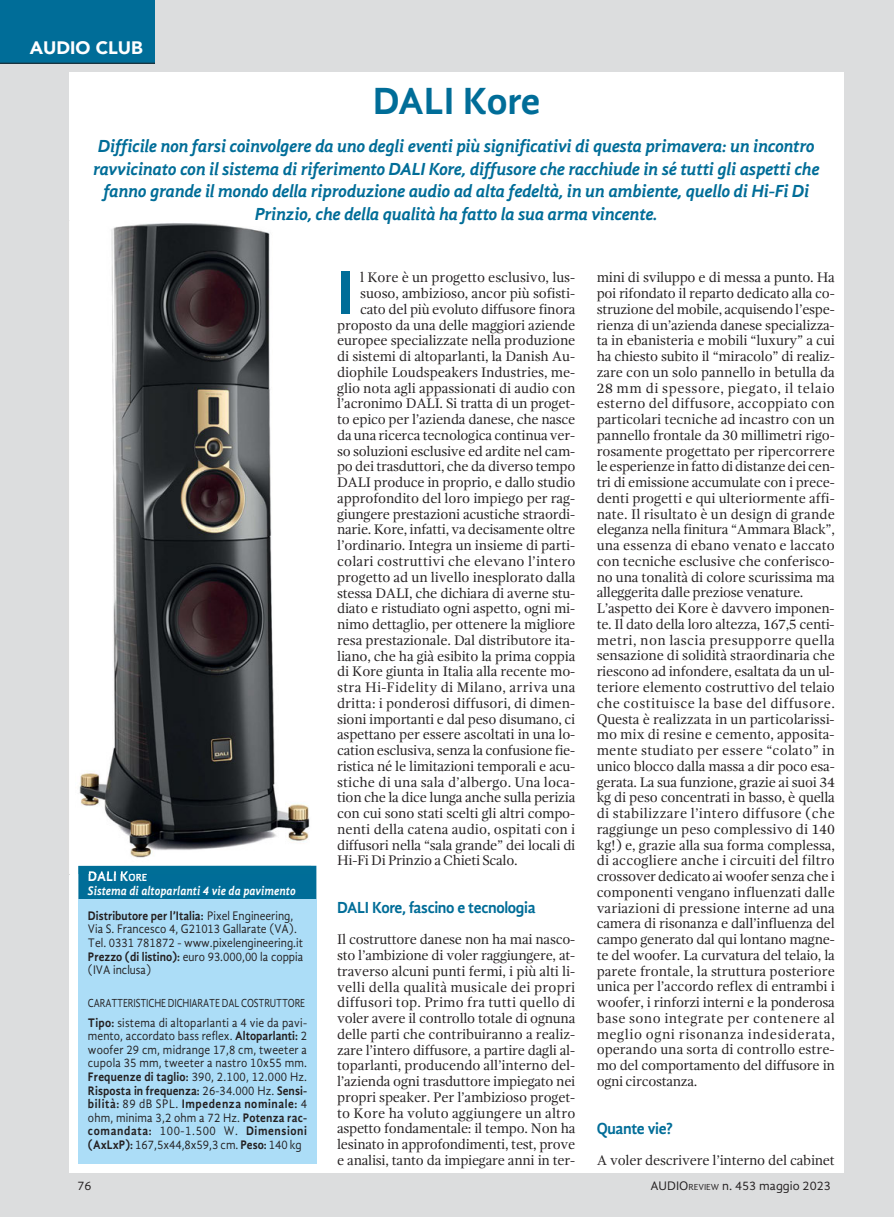
<style>
.page{position:relative;width:894px;height:1217px;background:#fff}
.page>*{position:absolute;margin:0;border:0;box-sizing:border-box;transform-origin:0 0}
.t1{font:700 63.75px "Gandhi Sans";color:#006d98}
.t2{font:700 39px "Gandhi Sans";letter-spacing:-.015em;color:#006d98}
.t3{font:italic 700 18px/22.5px "Gandhi Sans";letter-spacing:-.015em;color:#006d98;text-align:center}
.t4{font:900 18px "Avenir";color:#fff}
.t5{font:700 16.5px "Gandhi Sans";letter-spacing:-.02em;color:#006d98;scale:.95 1}
.t6{font:700 15px "Gandhi Sans";color:#fff;scale:.9 1}
.t7{font:14.25px/15.8px "Gandhi Serif";letter-spacing:-.015em;color:#231f20;text-align:justify}
.t8{font:14.25px "Gandhi Serif";letter-spacing:.01em;color:#231f20}
.t9{font:14.25px "Gandhi Serif";letter-spacing:.02em;color:#231f20}
.t10{font:14.25px "Gandhi Serif";letter-spacing:.005em;color:#231f20}
.t11{font:12.75px/13.6px "Gandhi Sans";color:#231f20;scale:.9 1}
.t12{font:italic 700 12.75px/24.8px "Gandhi Sans";color:#fff;scale:.9 1}
.t13{font:12.75px "Gandhi Sans";color:#231f20}
.t14{font:12px "Gandhi Sans";letter-spacing:-.015em;color:#231f20;scale:.8 1}
.s1{font-size:11.25px}
.s2{font-style:normal;color:#231f20}
.s3{font-weight:400;font-style:normal;color:#231f20}
.s4{font-weight:700}
.s5{font-size:9px}
</style>
<div class="page">
<div style="left:0;top:0;width:893px;height:1216px;background:#dcddde"></div>
<div style="left:69px;top:72px;width:774px;height:1100px;background:#fff"></div>
<div style="left:0;top:0;width:155px;height:63px;background:#006d98"></div>
<hr style="left:0;top:63px;width:155px;height:1px;background:#231f20">
<div style="left:78px;top:865px;width:238px;height:35px;background:#006d98"></div>
<div style="left:78px;top:898px;width:238px;height:264px;background:#acddf7"></div>
<img style="left:69px;top:220px;width:241px;height:638px">
<img style="left:270px;top:220px;width:41px;height:2px">
<img style="left:78px;top:865px;width:233px;height:8px">
<img style="left:89px;top:871px;width:58px;height:2px">
<p class="t4" style="left:30px;top:36px;width:114px">AUDIO CLUB</p>
<h2 class="t2" style="left:372px;top:86px;width:169px">DALI Kore</h2>
<p class="t3" style="left:93px;top:136px;width:728px">Difficile non farsi coinvolgere da uno degli eventi più significativi di questa primavera: un incontro ravvicinato con il sistema di riferimento DALI Kore, diffusore che racchiude in sé tutti gli aspetti che fanno grande il mondo della riproduzione audio ad alta fedeltà, in un ambiente, quello di Hi-Fi Di Prinzio, che della qualità ha fatto la sua arma vincente.</p>
<p class="t6" style="left:88px;top:870px;width:67px">DALI K<span class="s1">ORE</span></p>
<p class="t12" style="left:88px;top:879px;width:232px">Sistema di altoparlanti 4 vie da pavimento<br><span class="s2">Distributore per l’Italia:</span> <span class="s3">Pixel Engineering,</span></p>
<p class="t11" style="left:88px;top:923px;width:241px">Via S. Francesco 4, G21013 Gallarate (VA).<br>Tel. 0331 781872 - www.pixelengineering.it <span class="s4">Prezzo (di listino):</span> euro 93.000,00 la coppia (IVA inclusa)</p>
<p class="t14" style="left:88px;top:997px;width:273px">CARATTERISTICHE DICHIARATE DAL COSTRUTTORE</p>
<p class="t11" style="left:88px;top:1016px;width:245px;text-align:justify"><span class="s4">Tipo:</span> sistema di altoparlanti a 4 vie da pavi&shy;mento, accordato bass reflex. <span class="s4">Altoparlanti:</span> 2 woofer 29 cm, midrange 17,8 cm, tweeter a cupola 35 mm, tweeter a nastro 10x55 mm.<br><span class="s4">Frequenze di taglio:</span> 390, 2.100, 12.000 Hz.<br><span class="s4">Risposta in frequenza:</span> 26-34.000 Hz. <span class="s4">Sensi&shy;bilità:</span> 89 dB SPL. <span class="s4">Impedenza nominale:</span> 4 ohm, minima 3,2 ohm a 72 Hz. <span class="s4">Potenza rac&shy;comandata:</span> 100-1.500 W. <span class="s4">Dimensioni (AxLxP):</span> 167,5x44,8x59,3 cm. <span class="s4">Peso:</span> 140 kg</p>
<h1 class="t1" style="left:337px;top:267px;width:19px">I</h1>
<p class="t7" style="left:360px;top:271px;width:216px">l Kore è un progetto esclusivo, lus-</p>
<p class="t7" style="left:360px;top:286px;width:216px">suoso, ambizioso, ancor più sofisti-</p>
<p class="t7" style="left:360px;top:302px;width:217px">cato del più evoluto diffusore finora</p>
<p class="t7" style="left:337px;top:318px;width:240px">proposto da una delle maggiori aziende</p>
<p class="t7" style="left:337px;top:334px;width:240px">europee specializzate nella produzione</p>
<p class="t7" style="left:337px;top:349px;width:239px">di sistemi di altoparlanti, la Danish Au-</p>
<p class="t7" style="left:337px;top:365px;width:239px">diophile Loudspeakers Industries, me-</p>
<p class="t7" style="left:337px;top:381px;width:240px">glio nota agli appassionati di audio con</p>
<p class="t7" style="left:337px;top:397px;width:239px">l’acronimo DALI. Si tratta di un proget-</p>
<p class="t7" style="left:337px;top:412px;width:240px">to epico per l’azienda danese, che nasce</p>
<p class="t7" style="left:337px;top:428px;width:239px">da una ricerca tecnologica continua ver-</p>
<p class="t7" style="left:337px;top:444px;width:239px">so soluzioni esclusive ed ardite nel cam-</p>
<p class="t7" style="left:337px;top:460px;width:240px">po dei trasduttori, che da diverso tempo</p>
<p class="t7" style="left:337px;top:475px;width:240px">DALI produce in proprio, e dallo studio</p>
<p class="t7" style="left:337px;top:491px;width:239px">approfondito del loro impiego per rag-</p>
<p class="t7" style="left:337px;top:507px;width:239px">giungere prestazioni acustiche straordi-</p>
<p class="t7" style="left:337px;top:523px;width:240px">narie. Kore, infatti, va decisamente oltre</p>
<p class="t7" style="left:337px;top:538px;width:239px">l’ordinario. Integra un insieme di parti-</p>
<p class="t8" style="left:337px;top:555px;width:240px">colari costruttivi che elevano l’intero</p>
<p class="t7" style="left:337px;top:570px;width:240px">progetto ad un livello inesplorato dalla</p>
<p class="t7" style="left:337px;top:586px;width:239px">stessa DALI, che dichiara di averne stu-</p>
<p class="t7" style="left:337px;top:601px;width:239px">diato e ristudiato ogni aspetto, ogni mi-</p>
<p class="t7" style="left:337px;top:617px;width:240px">nimo dettaglio, per ottenere la migliore</p>
<p class="t7" style="left:337px;top:633px;width:239px">resa prestazionale. Dal distributore ita-</p>
<p class="t7" style="left:337px;top:649px;width:240px">liano, che ha già esibito la prima coppia</p>
<p class="t7" style="left:337px;top:664px;width:239px">di Kore giunta in Italia alla recente mo-</p>
<p class="t9" style="left:337px;top:681px;width:240px">stra Hi-Fidelity di Milano, arriva una</p>
<p class="t7" style="left:337px;top:696px;width:239px">dritta: i ponderosi diffusori, di dimen-</p>
<p class="t7" style="left:337px;top:712px;width:240px">sioni importanti e dal peso disumano, ci</p>
<p class="t7" style="left:337px;top:727px;width:239px">aspettano per essere ascoltati in una lo-</p>
<p class="t7" style="left:337px;top:743px;width:239px">cation esclusiva, senza la confusione fie-</p>
<p class="t7" style="left:337px;top:759px;width:239px">ristica né le limitazioni temporali e acu-</p>
<p class="t10" style="left:337px;top:776px;width:239px">stiche di una sala d’albergo. Una loca-</p>
<p class="t7" style="left:337px;top:790px;width:240px">tion che la dice lunga anche sulla perizia</p>
<p class="t7" style="left:337px;top:806px;width:239px">con cui sono stati scelti gli altri compo-</p>
<p class="t7" style="left:337px;top:822px;width:240px">nenti della catena audio, ospitati con i</p>
<p class="t7" style="left:337px;top:838px;width:240px">diffusori nella “sala grande” dei locali di</p>
<p class="t7" style="left:337px;top:853px;width:182px">Hi-Fi Di Prinzio a Chieti Scalo.</p>
<p class="t5" style="left:337px;top:900px;width:210px">DALI Kore, fascino e tecnologia</p>
<p class="t7" style="left:337px;top:932px;width:240px">Il costruttore danese non ha mai nasco&shy;sto l’ambizione di voler raggiungere, at&shy;traverso alcuni punti fermi, i più alti li&shy;velli della qualità musicale dei propri diffusori top. Primo fra tutti quello di voler avere il controllo totale di ognuna delle parti che contribuiranno a realiz&shy;zare l’intero diffusore, a partire dagli al&shy;toparlanti, producendo all’interno del&shy;l’azienda ogni trasduttore impiegato nei propri speaker. Per l’ambizioso proget&shy;to Kore ha voluto aggiungere un altro aspetto fondamentale: il tempo. Non ha lesinato in approfondimenti, test, prove e analisi, tanto da impiegare anni in ter-</p>
<p class="t7" style="left:596px;top:271px;width:240px;text-align:left">mini di sviluppo e di messa a punto. Ha poi rifondato il reparto dedicato alla co&shy;struzione del mobile, acquisendo l’espe&shy;rienza di un’azienda danese specializza&shy;ta in ebanisteria e mobili “luxury” a cui ha chiesto subito il “miracolo” di realiz&shy;zare con un solo pannello in betulla da 28 mm di spessore, piegato, il telaio esterno del diffusore, accoppiato con particolari tecniche ad incastro con un pannello frontale da 30 millimetri rigo&shy;rosamente progettato per ripercorrere le esperienze in fatto di distanze dei cen&shy;tri di emissione accumulate con i prece&shy;denti progetti e qui ulteriormente affi&shy;nate. Il risultato è un design di grande eleganza nella finitura “Ammara Black”, una essenza di ebano venato e laccato con tecniche esclusive che conferisco&shy;no una tonalità di colore scurissima ma alleggerita dalle preziose venature.<br>L’aspetto dei Kore è davvero imponen&shy;te. Il dato della loro altezza, 167,5 centi&shy;metri, non lascia presupporre quella sensazione di solidità straordinaria che riescono ad infondere, esaltata da un ul&shy;teriore elemento costruttivo del telaio che costituisce la base del diffusore.<br>Questa è realizzata in un particolarissi&shy;mo mix di resine e cemento, apposita&shy;mente studiato per essere “colato” in unico blocco dalla massa a dir poco esa&shy;gerata. La sua funzione, grazie ai suoi 34 kg di peso concentrati in basso, è quella di stabilizzare l’intero diffusore (che raggiunge un peso complessivo di 140 kg!) e, grazie alla sua forma complessa, di accogliere anche i circuiti del filtro crossover dedicato ai woofer senza che i componenti vengano influenzati dalle variazioni di pressione interne ad una camera di risonanza e dall’influenza del campo generato dal qui lontano magne&shy;te del woofer. La curvatura del telaio, la parete frontale, la struttura posteriore unica per l’accordo reflex di entrambi i woofer, i rinforzi interni e la ponderosa base sono integrate per contenere al meglio ogni risonanza indesiderata, operando una sorta di controllo estre&shy;mo del comportamento del diffusore in ogni circostanza.</p>
<p class="t5" style="left:596px;top:1121px;width:82px">Quante vie?</p>
<p class="t7" style="left:596px;top:1153px;width:240px">A voler descrivere l’interno del cabinet</p>
<p class="t13" style="left:78px;top:1179px;width:16px">76</p>
<p class="t13" style="left:650px;top:1179px;width:182px">AUDIO<span class="s5">REVIEW</span> n. 453 maggio 2023</p>
</div>
